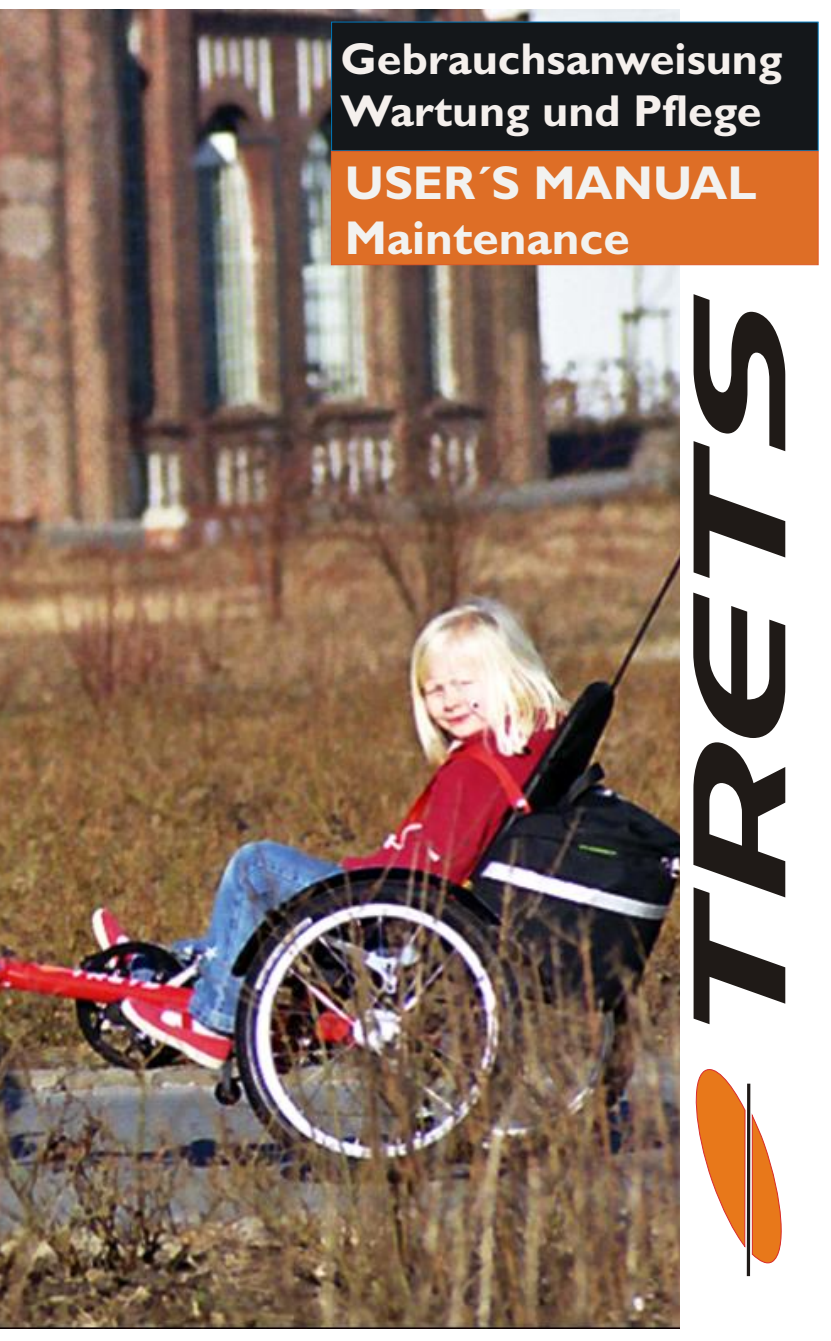
<style>
.page{position:relative;width:831px;height:1341px;background:#fff}
.page>*{position:absolute;margin:0;border:0;box-sizing:border-box;transform-origin:0 0}
.t1{font:144.67px "Quick Express";color:#1f1a17}
.t2{font:700 47.7px/55.4px "Gill Sans";color:#f2f2f0}
.t3{font:700 44.77px/52px "Gill Sans";color:#f5f0ed}
</style>
<div class="page">
<img style="left:0;top:9px;width:679px;height:1320px">
<div style="left:331px;top:22px;width:487px;height:129px;background:#14171a;border:1px solid #0078ba"></div>
<div style="left:331px;top:151px;width:487px;height:114px;background:#de6e26;border:1px solid #de5926"></div>
<svg style="left:695px;top:1069px;width:50px;height:179px"></svg>
<svg style="left:751px;top:1113px;width:31px;height:151px"></svg>
<svg style="left:746px;top:1084px;width:4px;height:192px"></svg>
<p class="t3" style="left:340px;top:38px;width:443px">Gebrauchsanweisung<br>Wartung und Pflege</p>
<p class="t2" style="left:344px;top:160px;width:413px">USER´S MANUAL<br>Maintenance</p>
<h1 class="t1" style="left:669px;top:1039px;width:756px;rotate:-90deg">[RE[S</h1>
</div>
